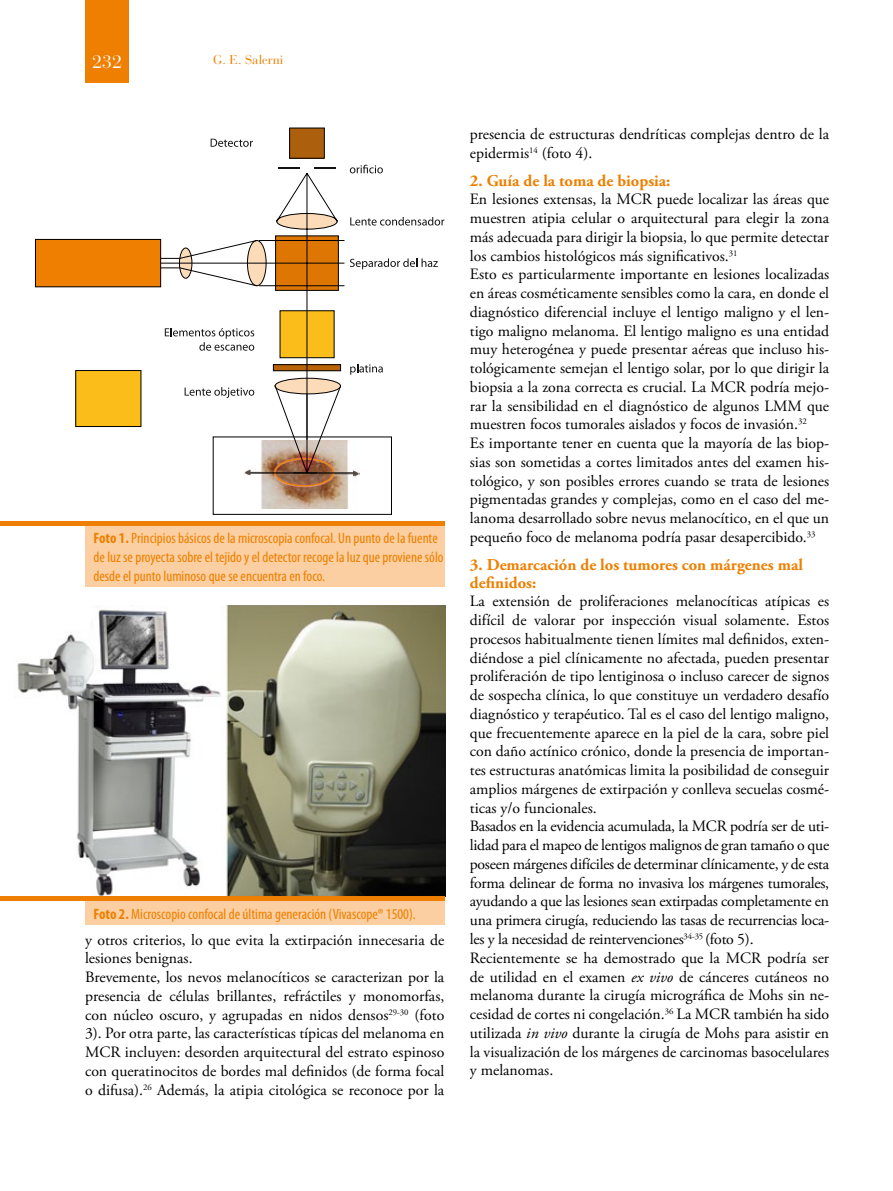
<style>
.page{position:relative;width:893px;height:1191px;background:#fff}
.page>*{position:absolute;margin:0;border:0;box-sizing:border-box;transform-origin:0 0}
.t1{font:18px "Bauer Bodoni";color:#fff}
.t2{font:700 16.5px/18px "Adobe Garamond Pro";color:#ee7f00}
.t3{font:15.75px/18.8px "Adobe Garamond Pro";color:#000}
.t4{font:condensed 15px/18.8px "Myriad Pro";color:#ee7f00}
.t5{font:12.75px "Bauer Bodoni";color:#ee7f00}
.s1{font-weight:700}
.s2{font-style:italic}
</style>
<div class="page">
<div style="left:85px;top:0;width:44px;height:82px;background:#ee7f00"></div>
<div style="left:35px;top:239px;width:126px;height:48px;background:#ee7f00"></div>
<div style="left:35px;top:239px;width:126px;height:48px;border:1px solid #000"></div>
<div style="left:290px;top:128px;width:34px;height:30px;background:#ac600e"></div>
<div style="left:289px;top:128px;width:36px;height:31px;border:1px solid #000"></div>
<hr style="left:278px;top:167px;width:22px;height:2px;background:#111211">
<hr style="left:314px;top:167px;width:21px;height:2px;background:#111211">
<svg style="left:160px;top:173px;width:185px;height:223px"></svg>
<svg style="left:350px;top:165px;width:33px;height:8px"></svg>
<svg style="left:350px;top:217px;width:94px;height:8px"></svg>
<svg style="left:350px;top:258px;width:88px;height:11px"></svg>
<svg style="left:211px;top:139px;width:42px;height:8px"></svg>
<svg style="left:165px;top:328px;width:89px;height:23px"></svg>
<svg style="left:185px;top:364px;width:207px;height:151px"></svg>
<div style="left:76px;top:370px;width:65px;height:56px;background:#fbbd1a"></div>
<div style="left:75px;top:370px;width:66px;height:57px;border:1px solid #000"></div>
<div style="left:85px;top:526px;width:359px;height:61px;background:#fbcfa1"></div>
<div style="left:0;top:521px;width:444px;height:5px;background:#ee7f00"></div>
<img style="left:17px;top:606px;width:428px;height:290px">
<div style="left:85px;top:901px;width:359px;height:23px;background:#fbcfa1"></div>
<div style="left:0;top:896px;width:444px;height:5px;background:#ee7f00"></div>
<p class="t1" style="left:92px;top:51px;width:32px">232</p>
<p class="t5" style="left:213px;top:52px;width:72px">G. E. Salerni</p>
<p class="t4" style="left:94px;top:529px;width:352px"><span class="s1">Foto 1.</span> Principios básicos de la microscopia confocal. Un punto de la fuente de luz se proyecta sobre el tejido y el detector recoge la luz que proviene sólo desde el punto luminoso que se encuentra en foco.</p>
<p class="t4" style="left:94px;top:904px;width:324px"><span class="s1">Foto 2.</span> Microscopio confocal de última generación (Vivascope® 1500).</p>
<p class="t3" style="left:85px;top:930px;width:361px">y otros criterios, lo que evita la extirpación innecesaria de lesiones benignas.<br>Brevemente, los nevos melanocíticos se caracterizan por la presencia de células brillantes, refráctiles y monomorfas, con núcleo oscuro, y agrupadas en nidos densos<sup>29-30</sup> (foto 3). Por otra parte, las características típicas del melanoma en MCR incluyen: desorden arquitectural del estrato espinoso con queratinocitos de bordes mal definidos (de forma focal o difusa).<sup>26</sup> Además, la atipia citológica se reconoce por la</p>
<p class="t3" style="left:470px;top:125px;width:361px">presencia de estructuras dendríticas complejas dentro de la epidermis<sup>14</sup> (foto 4).</p>
<p class="t2" style="left:470px;top:172px;width:202px">2. Guía de la toma de biopsia:</p>
<p class="t3" style="left:470px;top:190px;width:361px">En lesiones extensas, la MCR puede localizar las áreas que muestren atipia celular o arquitectural para elegir la zona más adecuada para dirigir la biopsia, lo que permite detectar los cambios histológicos más significativos.<sup>31<br></sup>Esto es particularmente importante en lesiones localizadas en áreas cosméticamente sensibles como la cara, en donde el diagnóstico diferencial incluye el lentigo maligno y el len&shy;tigo maligno melanoma. El lentigo maligno es una entidad muy heterogénea y puede presentar aéreas que incluso his&shy;tológicamente semejan el lentigo solar, por lo que dirigir la biopsia a la zona correcta es crucial. La MCR podría mejo&shy;rar la sensibilidad en el diagnóstico de algunos LMM que muestren focos tumorales aislados y focos de invasión.<sup>32<br></sup>Es importante tener en cuenta que la mayoría de las biop&shy;sias son sometidas a cortes limitados antes del examen his&shy;tológico, y son posibles errores cuando se trata de lesiones pigmentadas grandes y complejas, como en el caso del me&shy;lanoma desarrollado sobre nevus melanocítico, en el que un pequeño foco de melanoma podría pasar desapercibido.<sup>33</sup></p>
<p class="t2" style="left:470px;top:556px;width:335px">3. Demarcación de los tumores con márgenes mal definidos:</p>
<p class="t3" style="left:470px;top:592px;width:361px">La extensión de proliferaciones melanocíticas atípicas es difícil de valorar por inspección visual solamente. Estos procesos habitualmente tienen límites mal definidos, exten&shy;diéndose a piel clínicamente no afectada, pueden presentar proliferación de tipo lentiginosa o incluso carecer de signos de sospecha clínica, lo que constituye un verdadero desafío diagnóstico y terapéutico. Tal es el caso del lentigo maligno, que frecuentemente aparece en la piel de la cara, sobre piel con daño actínico crónico, donde la presencia de importan&shy;tes estructuras anatómicas limita la posibilidad de conseguir amplios márgenes de extirpación y conlleva secuelas cosmé&shy;ticas y/o funcionales.<br>Basados en la evidencia acumulada, la MCR podría ser de uti&shy;lidad para el mapeo de lentigos malignos de gran tamaño o que poseen márgenes difíciles de determinar clínicamente, y de esta forma delinear de forma no invasiva los márgenes tumorales, ayudando a que las lesiones sean extirpadas completamente en una primera cirugía, reduciendo las tasas de recurrencias loca&shy;les y la necesidad de reintervenciones<sup>34-35</sup> (foto 5).<br>Recientemente se ha demostrado que la MCR podría ser de utilidad en el examen <span class="s2">ex vivo</span> de cánceres cutáneos no melanoma durante la cirugía micrográfica de Mohs sin ne&shy;cesidad de cortes ni congelación.<sup>36</sup> La MCR también ha sido utilizada <span class="s2">in vivo</span> durante la cirugía de Mohs para asistir en la visualización de los márgenes de carcinomas basocelulares y melanomas.</p>
</div>
